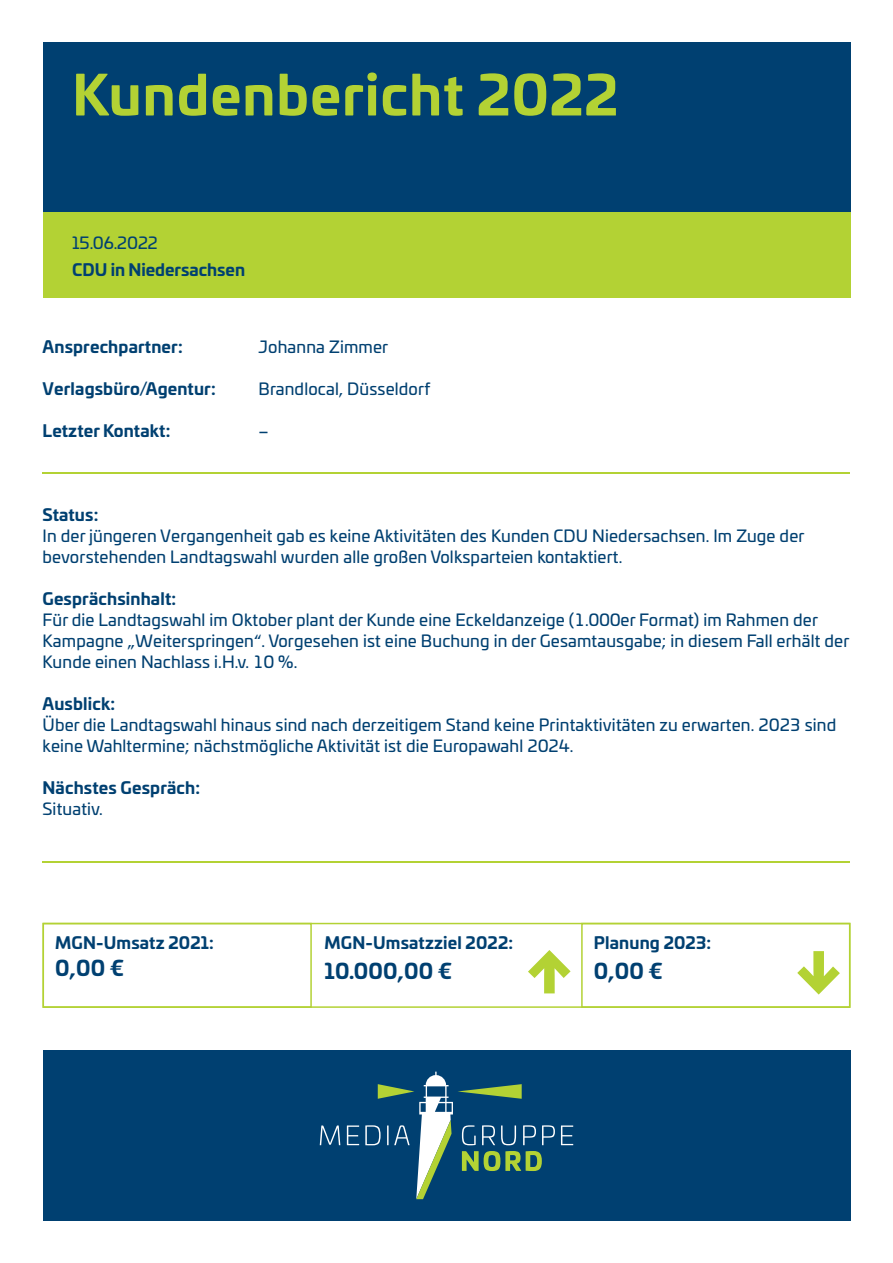
<style>
.page{position:relative;width:893px;height:1263px;background:#fff}
.page>*{position:absolute;margin:0;border:0;box-sizing:border-box;transform-origin:0 0}
.t1{font:900 60px "Cargan";color:#b3d234}
.t2{font:700 54px "Univia Pro";letter-spacing:.02em;color:#b3d234}
.t3{font:700 21px "Univia Pro";letter-spacing:.01em;color:#004071}
.t4{font:16.5px/21px "Univia Pro";letter-spacing:.01em;color:#004071}
.t5{font:700 16.5px "Univia Pro";letter-spacing:.01em;color:#004071}
</style>
<div class="page">
<div style="left:43px;top:43px;width:807px;height:170px;background:#004071"></div>
<div style="left:43px;top:213px;width:807px;height:85px;background:#b3d234"></div>
<div style="left:43px;top:1050px;width:807px;height:170px;background:#004071"></div>
<svg style="left:320px;top:1125px;width:20px;height:20px"></svg>
<svg style="left:347px;top:1125px;width:12px;height:20px"></svg>
<svg style="left:561px;top:1125px;width:12px;height:20px"></svg>
<svg style="left:365px;top:1071px;width:190px;height:128px;background:#285f79"></svg>
<svg style="left:313px;top:922px;width:267px;height:86px"></svg>
<svg style="left:42px;top:922px;width:271px;height:86px"></svg>
<svg style="left:580px;top:922px;width:271px;height:86px"></svg>
<hr style="left:43px;top:472px;width:807px;height:1px;background:#b3d234">
<hr style="left:43px;top:861px;width:807px;height:1px;background:#b3d234">
<p class="t2" style="left:72px;top:52px;width:547px">Kundenbericht 2022</p>
<p class="t4" style="left:72px;top:232px;width:87px">15.06.2022</p>
<p class="t5" style="left:72px;top:257px;width:174px">CDU in Niedersachsen</p>
<p class="t5" style="left:43px;top:334px;width:142px">Ansprechpartner:</p>
<p class="t4" style="left:259px;top:336px;width:131px">Johanna Zimmer</p>
<p class="t5" style="left:43px;top:376px;width:175px">Verlagsbüro/Agentur:</p>
<p class="t4" style="left:259px;top:378px;width:173px">Brandlocal, Düsseldorf</p>
<p class="t5" style="left:43px;top:418px;width:129px">Letzter Kontakt:</p>
<p class="t4" style="left:259px;top:420px;width:12px">–</p>
<p class="t5" style="left:43px;top:502px;width:57px">Status:</p>
<p class="t4" style="left:43px;top:525px;width:763px">In der jüngeren Vergangenheit gab es keine Aktivitäten des Kunden CDU Niedersachsen. Im Zuge der</p>
<p class="t4" style="left:43px;top:546px;width:581px">bevorstehenden Landtagswahl wurden alle großen Volksparteien kontaktiert.</p>
<p class="t5" style="left:43px;top:586px;width:135px">Gesprächsinhalt:</p>
<p class="t4" style="left:43px;top:609px;width:808px">Für die Landtagswahl im Oktober plant der Kunde eine Eckeldanzeige (1.000er Format) im Rahmen der<br>Kampagne „Weiterspringen“. Vorgesehen ist eine Buchung in der Gesamtausgabe; in diesem Fall erhält der<br>Kunde einen Nachlass i.H.v. 10 %.</p>
<p class="t5" style="left:43px;top:691px;width:74px">Ausblick:</p>
<p class="t4" style="left:43px;top:714px;width:795px">Über die Landtagswahl hinaus sind nach derzeitigem Stand keine Printaktivitäten zu erwarten. 2023 sind keine Wahltermine; nächstmögliche Aktivität ist die Europawahl 2024.</p>
<p class="t5" style="left:43px;top:775px;width:159px">Nächstes Gespräch:</p>
<p class="t4" style="left:43px;top:798px;width:62px">Situativ.</p>
<p class="t5" style="left:55px;top:929px;width:160px">MGN-Umsatz 2021:</p>
<p class="t3" style="left:55px;top:951px;width:71px">0,00 €</p>
<p class="t5" style="left:325px;top:929px;width:190px">MGN-Umsatzziel 2022:</p>
<p class="t3" style="left:325px;top:954px;width:129px">10.000,00 €</p>
<p class="t1" style="left:526px;top:933px;width:48px">↑</p>
<p class="t5" style="left:594px;top:929px;width:119px">Planung 2023:</p>
<p class="t3" style="left:594px;top:954px;width:71px">0,00 €</p>
<p class="t1" style="left:795px;top:933px;width:48px">↓</p>
</div>
